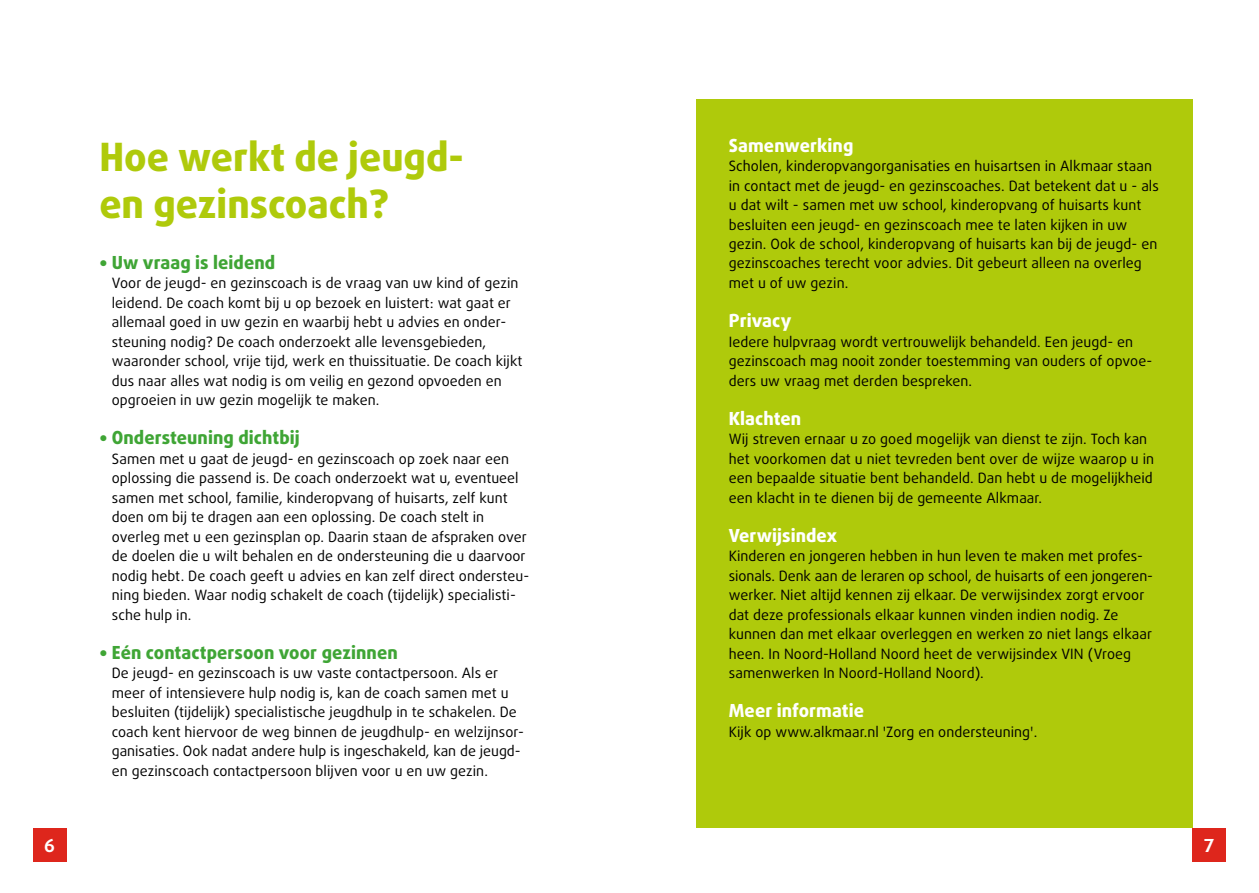
<style>
.page{position:relative;width:1259px;height:893px;background:#fff}
.page>*{position:absolute;margin:0;border:0;box-sizing:border-box;transform-origin:0 0}
.t1{font:800 39px/46.8px "Daxline Pro";color:#afca0b}
.t2{font:800 18px "Daxline Pro";letter-spacing:.005em;color:#3fa535}
.t3{font:800 18px "Daxline Pro";letter-spacing:.005em;color:#fff}
.t4{font:700 18px "Daxline Pro";color:#fff}
.t5{font:14.25px/19.5px "Daxline Pro";letter-spacing:.005em;color:#000}
</style>
<div class="page">
<div style="left:695px;top:99px;width:497px;height:729px;background:#afca0b"></div>
<div style="left:1192px;top:828px;width:33px;height:33px;background:#de261c"></div>
<div style="left:33px;top:828px;width:33px;height:33px;background:#de261c"></div>
<h1 class="t1" style="left:99px;top:134px;width:366px">Hoe werkt de jeugd&shy;en gezinscoach?</h1>
<p class="t2" style="left:99px;top:250px;width:177px">• Uw vraag is leidend</p>
<p class="t5" style="left:112px;top:273px;width:412px">Voor de jeugd- en gezinscoach is de vraag van uw kind of gezin leidend. De coach komt bij u op bezoek en luistert: wat gaat er allemaal goed in uw gezin en waarbij hebt u advies en onder&shy;steuning nodig? De coach onderzoekt alle levensgebieden, waaronder school, vrije tijd, werk en thuissituatie. De coach kijkt dus naar alles wat nodig is om veilig en gezond opvoeden en opgroeien in uw gezin mogelijk te maken.</p>
<p class="t2" style="left:99px;top:426px;width:202px">• Ondersteuning dichtbij</p>
<p class="t5" style="left:112px;top:449px;width:419px">Samen met u gaat de jeugd- en gezinscoach op zoek naar een oplossing die passend is. De coach onderzoekt wat u, eventueel samen met school, familie, kinderopvang of huisarts, zelf kunt doen om bij te dragen aan een oplossing. De coach stelt in overleg met u een gezinsplan op. Daarin staan de afspraken over de doelen die u wilt behalen en de ondersteuning die u daarvoor nodig hebt. De coach geeft u advies en kan zelf direct ondersteu&shy;ning bieden. Waar nodig schakelt de coach (tijdelijk) specialisti&shy;sche hulp in.</p>
<p class="t2" style="left:99px;top:640px;width:300px">• Eén contactpersoon voor gezinnen</p>
<p class="t5" style="left:112px;top:663px;width:414px">De jeugd- en gezinscoach is uw vaste contactpersoon. Als er meer of intensievere hulp nodig is, kan de coach samen met u besluiten (tijdelijk) specialistische jeugdhulp in te schakelen. De coach kent hiervoor de weg binnen de jeugdhulp- en welzijnsor&shy;ganisaties. Ook nadat andere hulp is ingeschakeld, kan de jeugd&shy;en gezinscoach contactpersoon blijven voor u en uw gezin.</p>
<p class="t3" style="left:729px;top:133px;width:126px">Samenwerking</p>
<p class="t5" style="left:729px;top:156px;width:431px">Scholen, kinderopvangorganisaties en huisartsen in Alkmaar staan in contact met de jeugd- en gezinscoaches. Dat betekent dat u - als u dat wilt - samen met uw school, kinderopvang of huisarts kunt besluiten een jeugd- en gezinscoach mee te laten kijken in uw gezin. Ook de school, kinderopvang of huisarts kan bij de jeugd- en gezinscoaches terecht voor advies. Dit gebeurt alleen na overleg met u of uw gezin.</p>
<p class="t3" style="left:729px;top:309px;width:64px">Privacy</p>
<p class="t5" style="left:729px;top:332px;width:425px">Iedere hulpvraag wordt vertrouwelijk behandeld. Een jeugd- en gezinscoach mag nooit zonder toestemming van ouders of opvoe&shy;ders uw vraag met derden bespreken.</p>
<p class="t3" style="left:729px;top:406px;width:74px">Klachten</p>
<p class="t5" style="left:729px;top:429px;width:427px">Wij streven ernaar u zo goed mogelijk van dienst te zijn. Toch kan het voorkomen dat u niet tevreden bent over de wijze waarop u in een bepaalde situatie bent behandeld. Dan hebt u de mogelijkheid een klacht in te dienen bij de gemeente Alkmaar.</p>
<p class="t3" style="left:729px;top:523px;width:110px">Verwijsindex</p>
<p class="t5" style="left:729px;top:546px;width:426px">Kinderen en jongeren hebben in hun leven te maken met profes&shy;sionals. Denk aan de leraren op school, de huisarts of een jongeren&shy;werker. Niet altijd kennen zij elkaar. De verwijsindex zorgt ervoor dat deze professionals elkaar kunnen vinden indien nodig. Ze kunnen dan met elkaar overleggen en werken zo niet langs elkaar heen. In Noord-Holland Noord heet de verwijsindex VIN (Vroeg samenwerken In Noord-Holland Noord).</p>
<p class="t3" style="left:729px;top:699px;width:137px">Meer informatie</p>
<p class="t5" style="left:729px;top:722px;width:310px">Kijk op www.alkmaar.nl 'Zorg en ondersteuning'.</p>
<p class="t4" style="left:44px;top:833px;width:12px">6</p>
<p class="t4" style="left:1204px;top:833px;width:12px">7</p>
</div>
